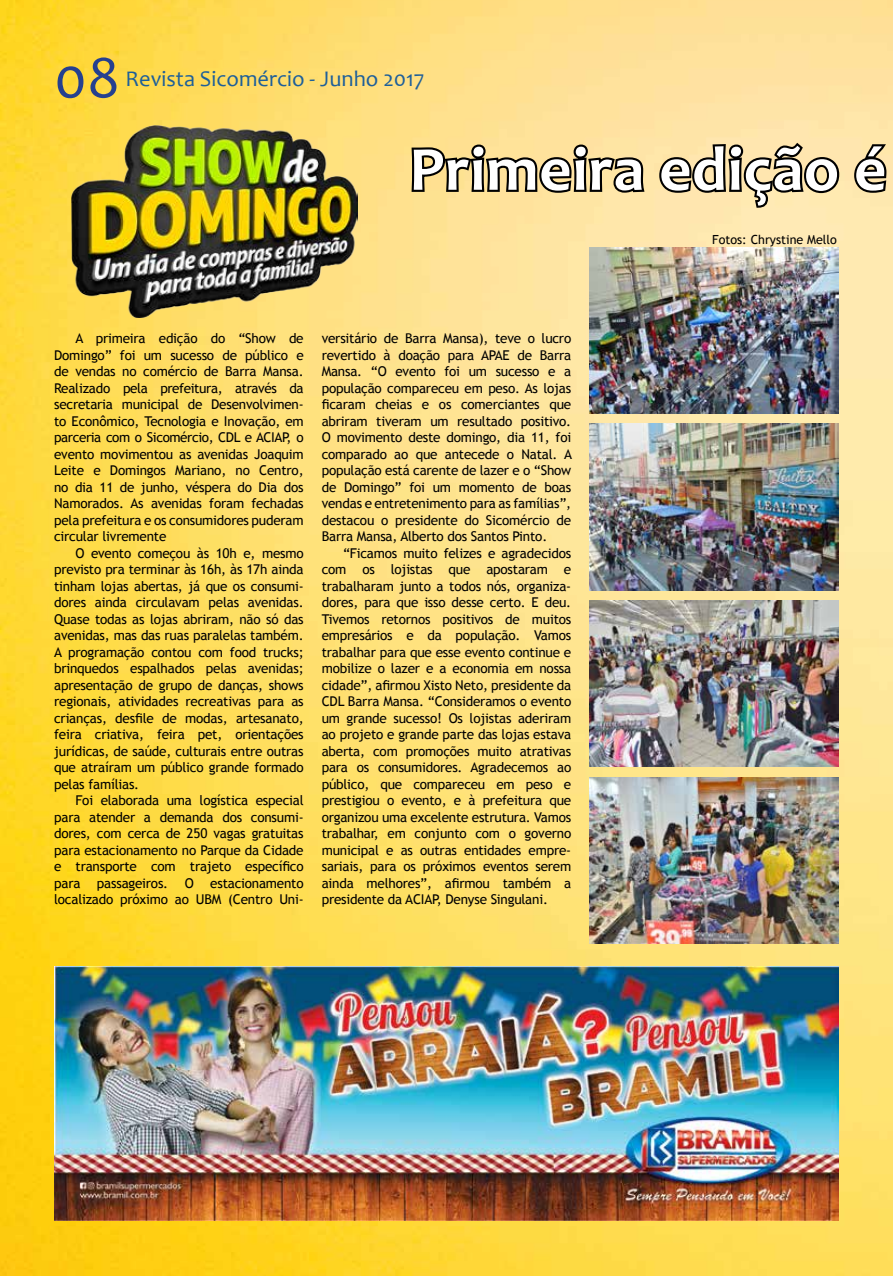
<style>
.page{position:relative;width:893px;height:1276px;background:#fff}
.page>*{position:absolute;margin:0;border:0;box-sizing:border-box;transform-origin:0 0}
.t1{font:700 63px "Candara";letter-spacing:.01em;color:#fff}
.t2{font:60px "Candara";color:#25408f}
.t3{font:22.5px "Candara";color:#1d5f9a}
.t4{font:13.5px/16.5px "Trebuchet MS";letter-spacing:-.015em;color:#000;text-align:justify}
.t5{font:12.6px "Trebuchet MS";color:#000}
</style>
<div class="page">
<img style="left:0;top:0;width:893px;height:1276px">
<svg style="left:409px;top:142px;width:238px;height:54px;background:#9b8a5e"></svg>
<svg style="left:657px;top:140px;width:184px;height:70px;background:#a99974"></svg>
<svg style="left:852px;top:142px;width:37px;height:53px;background:#8d7f60"></svg>
<img style="left:54px;top:966px;width:785px;height:254px">
<img style="left:589px;top:777px;width:250px;height:166px">
<img style="left:589px;top:600px;width:250px;height:166px">
<img style="left:589px;top:247px;width:250px;height:166px">
<img style="left:589px;top:424px;width:250px;height:166px">
<img style="left:72px;top:126px;width:285px;height:192px">
<h2 class="t2" style="left:54px;top:40px;width:67px">08</h2>
<h3 class="t3" style="left:126px;top:65px;width:300px">Revista Sicomércio - Junho 2017</h3>
<h1 class="t1" style="left:409px;top:130px;width:478px">Primeira edição é</h1>
<p class="t5" style="left:712px;top:232px;width:126px">Fotos: Chrystine Mello</p>
<p class="t4" style="left:54px;top:330px;width:251px;text-indent:21px">A primeira edição do “Show de Domingo” foi um sucesso de público e de vendas no comércio de Barra Mansa.<br>Realizado pela prefeitura, através da secretaria municipal de Desenvolvimen&shy;to Econômico, Tecnologia e Inovação, em parceria com o Sicomércio, CDL e ACIAP, o evento movimentou as avenidas Joaquim Leite e Domingos Mariano, no Centro, no dia 11 de junho, véspera do Dia dos Namorados. As avenidas foram fechadas pela prefeitura e os consumidores puderam circular livremente</p>
<p class="t4" style="left:54px;top:545px;width:251px;text-indent:21px">O evento começou às 10h e, mesmo previsto pra terminar às 16h, às 17h ainda tinham lojas abertas, já que os consumi&shy;dores ainda circulavam pelas avenidas.<br>Quase todas as lojas abriram, não só das avenidas, mas das ruas paralelas também.<br>A programação contou com food trucks; brinquedos espalhados pelas avenidas; apresentação de grupo de danças, shows regionais, atividades recreativas para as crianças, desfile de modas, artesanato, feira criativa, feira pet, orientações jurídicas, de saúde, culturais entre outras que atraíram um público grande formado pelas famílias.</p>
<p class="t4" style="left:54px;top:792px;width:251px;text-indent:21px">Foi elaborada uma logística especial para atender a demanda dos consumi&shy;dores, com cerca de 250 vagas gratuitas para estacionamento no Parque da Cidade e transporte com trajeto específico para passageiros. O estacionamento localizado próximo ao UBM (Centro Uni-</p>
<p class="t4" style="left:322px;top:330px;width:252px">versitário de Barra Mansa), teve o lucro revertido à doação para APAE de Barra Mansa. “O evento foi um sucesso e a população compareceu em peso. As lojas ficaram cheias e os comerciantes que abriram tiveram um resultado positivo.<br>O movimento deste domingo, dia 11, foi comparado ao que antecede o Natal. A população está carente de lazer e o “Show de Domingo” foi um momento de boas vendas e entretenimento para as famílias”, destacou o presidente do Sicomércio de Barra Mansa, Alberto dos Santos Pinto.</p>
<p class="t4" style="left:322px;top:545px;width:251px;text-indent:21px">“Ficamos muito felizes e agradecidos com os lojistas que apostaram e trabalharam junto a todos nós, organiza&shy;dores, para que isso desse certo. E deu.<br>Tivemos retornos positivos de muitos empresários e da população. Vamos trabalhar para que esse evento continue e mobilize o lazer e a economia em nossa cidade”, afirmou Xisto Neto, presidente da CDL Barra Mansa. “Consideramos o evento um grande sucesso! Os lojistas aderiram ao projeto e grande parte das lojas estava aberta, com promoções muito atrativas para os consumidores. Agradecemos ao público, que compareceu em peso e prestigiou o evento, e à prefeitura que organizou uma excelente estrutura. Vamos trabalhar, em conjunto com o governo municipal e as outras entidades empre&shy;sariais, para os próximos eventos serem ainda melhores”, afirmou também a presidente da ACIAP, Denyse Singulani.</p>
</div>
